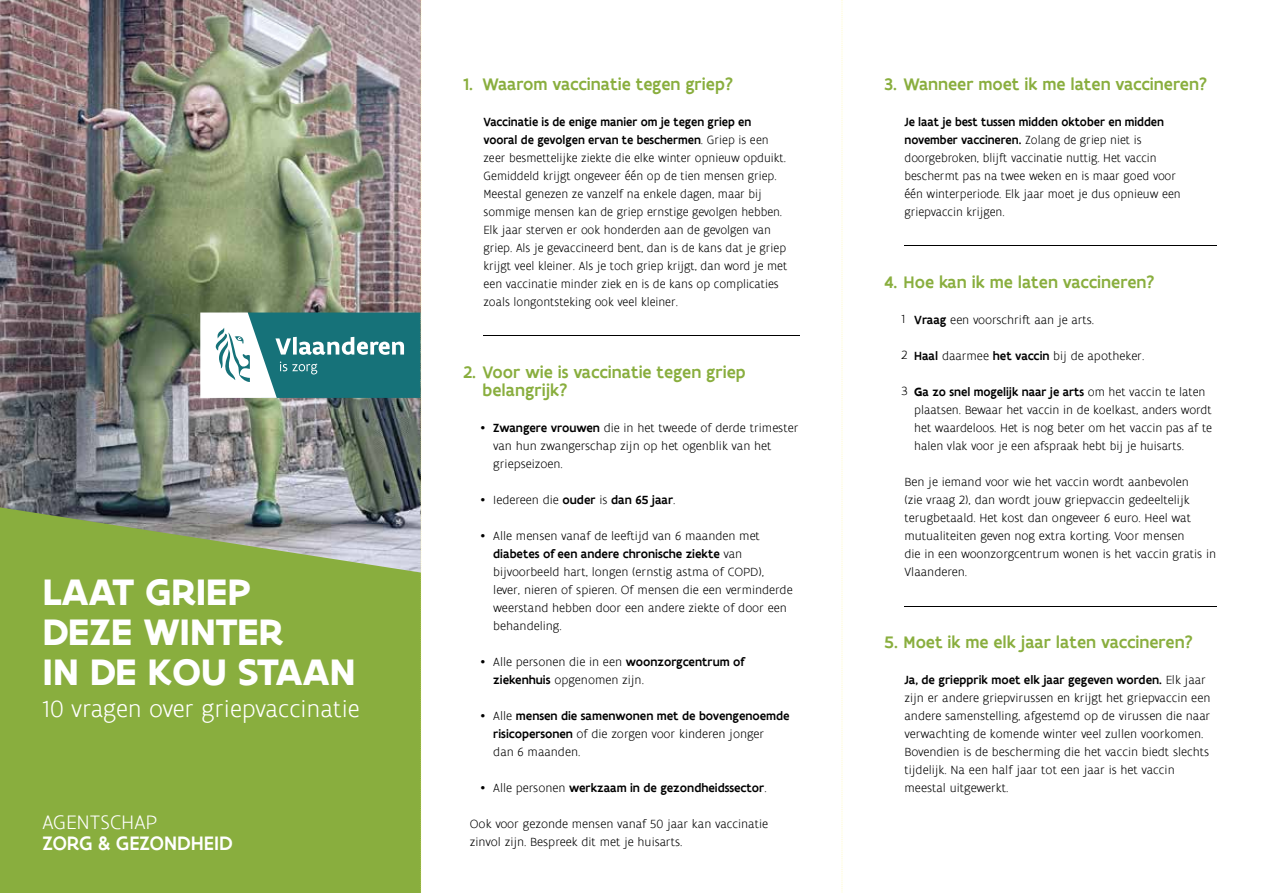
<style>
.page{position:relative;width:1263px;height:893px;background:#fff}
.page>*{position:absolute;margin:0;border:0;box-sizing:border-box;transform-origin:0 0}
.t1{font:700 39.75px/39.8px "Flanders Art Sans";letter-spacing:-.01em;color:#fff}
.t2{font:300 25.2px "Flanders Art Sans";color:#fff}
.t3{font:500 21px "Flanders Art Sans";color:#fff}
.t4{font:300 21px "Flanders Art Sans";color:#fff}
.t5{font:500 18px/18px "Flanders Art Sans";color:#89ae3e}
.t6{font:300 12.75px/18px "Flanders Art Sans";color:#000}
.t7{font:500 12.75px/18px "Flanders Art Sans";color:#000}
.s1{font-weight:500}
.s2{font-weight:300}
.s3{font-weight:700}
</style>
<div class="page">
<img style="left:0;top:0;width:200px;height:507px">
<div style="left:0;top:507px;width:200px;height:386px;background:#89ae3e"></div>
<hr style="left:483px;top:336px;width:316px;height:1px;background:#000">
<hr style="left:904px;top:246px;width:312px;height:1px;background:#000">
<hr style="left:904px;top:606px;width:312px;height:1px;background:#000">
<img style="left:200px;top:0;width:222px;height:893px">
<svg style="left:842px;top:0;width:1px;height:893px"></svg>
<h1 class="t1" style="left:43px;top:573px;width:315px">LAAT GRIEP<br>DEZE WINTER<br>IN DE KOU STAAN</h1>
<h2 class="t2" style="left:43px;top:694px;width:319px">10 vragen over griepvaccinatie</h2>
<h3 class="t4" style="left:43px;top:810px;width:116px">AGENTSCHAP</h3>
<h3 class="t3" style="left:43px;top:830px;width:192px">ZORG &amp; GEZONDHEID</h3>
<h3 class="t5" style="left:463px;top:75px;width:271px">1. Waarom vaccinatie tegen griep?</h3>
<p class="t6" style="left:483px;top:113px;width:305px"><span class="s1">Vaccinatie is de enige manier om je tegen griep en vooral de gevolgen ervan te beschermen</span>. Griep is een zeer besmettelijke ziekte die elke winter opnieuw opduikt.<br>Gemiddeld krijgt ongeveer één op de tien mensen griep.<br>Meestal genezen ze vanzelf na enkele dagen, maar bij sommige mensen kan de griep ernstige gevolgen hebben.<br>Elk jaar sterven er ook honderden aan de gevolgen van griep. Als je gevaccineerd bent, dan is de kans dat je griep krijgt veel kleiner. Als je toch griep krijgt, dan word je met een vaccinatie minder ziek en is de kans op complicaties zoals longontsteking ook veel kleiner.</p>
<h3 class="t5" style="left:483px;top:363px;width:265px;text-indent:-19px">2. Voor wie is vaccinatie tegen griep belangrijk?</h3>
<p class="t6" style="left:493px;top:419px;width:307px;text-indent:-13px">• <span class="s1">Zwangere vrouwen</span> die in het tweede of derde trimester van hun zwangerschap zijn op het ogenblik van het griepseizoen.</p>
<p class="t6" style="left:480px;top:491px;width:197px">• Iedereen die <span class="s1">ouder</span> is <span class="s1">dan 65 jaar</span>.</p>
<p class="t6" style="left:493px;top:527px;width:301px;text-indent:-13px">• Alle mensen vanaf de leeftijd van 6 maanden met <span class="s1">diabetes of een andere chronische ziekte</span> van bijvoorbeeld hart, longen (ernstig astma of COPD), lever, nieren of spieren. Of mensen die een verminderde weerstand hebben door een andere ziekte of door een behandeling.</p>
<p class="t6" style="left:493px;top:653px;width:253px;text-indent:-13px">• Alle personen die in een <span class="s1">woonzorgcentrum of ziekenhuis</span> opgenomen zijn.</p>
<p class="t7" style="left:493px;top:707px;width:298px;text-indent:-13px"><span class="s2">• Alle</span> mensen die samenwonen met de bovengenoemde risicopersonen <span class="s2">of die zorgen voor kinderen jonger<br>dan 6 maanden.</span></p>
<p class="t7" style="left:480px;top:779px;width:288px"><span class="s2">• Alle personen</span> werkzaam in de gezondheidssector<span class="s2">.</span></p>
<p class="t6" style="left:470px;top:815px;width:300px">Ook voor gezonde mensen vanaf 50 jaar kan vaccinatie zinvol zijn. Bespreek dit met je huisarts.</p>
<h3 class="t5" style="left:884px;top:75px;width:324px">3. Wanneer moet ik me laten vaccineren?</h3>
<p class="t6" style="left:904px;top:113px;width:278px"><span class="s1">Je laat je best tussen midden oktober en midden november vaccineren.</span> Zolang de griep niet is doorgebroken, blijft vaccinatie nuttig. Het vaccin beschermt pas na twee weken en is maar goed voor één winterperiode. Elk jaar moet je dus opnieuw een griepvaccin krijgen.</p>
<h3 class="t5" style="left:884px;top:273px;width:271px">4. Hoe kan ik me laten vaccineren?</h3>
<p class="t6" style="left:901px;top:311px;width:194px">1 <span class="s1">Vraag</span> een voorschrift aan je arts.</p>
<p class="t6" style="left:901px;top:347px;width:244px">2 <span class="s1">Haal</span> daarmee <span class="s1">het vaccin</span> bij de apotheker.</p>
<p class="t6" style="left:914px;top:383px;width:299px;text-indent:-13px">3 <span class="s3">G</span><span class="s1">a zo snel mogelijk naar je arts</span> om het vaccin te laten plaatsen. Bewaar het vaccin in de koelkast, anders wordt het waardeloos. Het is nog beter om het vaccin pas af te halen vlak voor je een afspraak hebt bij je huisarts.</p>
<p class="t6" style="left:904px;top:473px;width:313px">Ben je iemand voor wie het vaccin wordt aanbevolen<br>(zie vraag 2), dan wordt jouw griepvaccin gedeeltelijk terugbetaald. Het kost dan ongeveer 6 euro. Heel wat mutualiteiten geven nog extra korting. Voor mensen<br>die in een woonzorgcentrum wonen is het vaccin gratis in Vlaanderen.</p>
<h3 class="t5" style="left:884px;top:633px;width:310px">5. Moet ik me elk jaar laten vaccineren?</h3>
<p class="t6" style="left:904px;top:671px;width:307px"><span class="s1">Ja, de griepprik moet elk jaar gegeven worden.</span> Elk jaar zijn er andere griepvirussen en krijgt het griepvaccin een andere samenstelling, afgestemd op de virussen die naar verwachting de komende winter veel zullen voorkomen.<br>Bovendien is de bescherming die het vaccin biedt slechts tijdelijk. Na een half jaar tot een jaar is het vaccin meestal uitgewerkt.</p>
</div>
